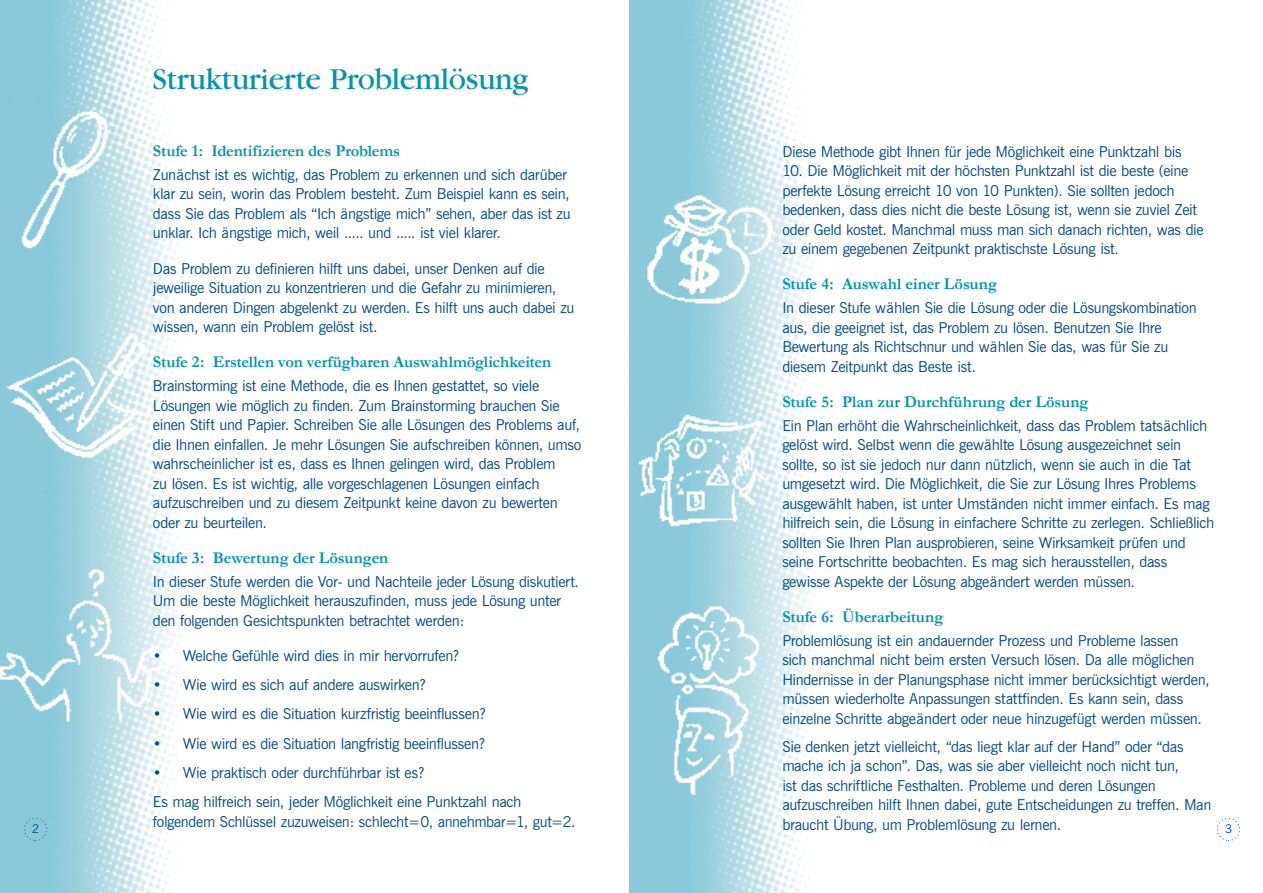
<style>
.page{position:relative;width:1263px;height:893px;background:#fff}
.page>*{position:absolute;margin:0;border:0;box-sizing:border-box;transform-origin:0 0}
.t1{font:31.65px "Garamond";letter-spacing:-.01em;color:#0093b2}
.t2{font:700 16.5px "Garamond";letter-spacing:-.01em;color:#0093b2}
.t3{font:15px/19.5px "News Gothic BT";letter-spacing:-.025em;color:#004990}
.t4{font:12px "News Gothic BT";color:#004990}
</style>
<div class="page">
<img style="left:629px;top:0;width:185px;height:893px">
<div style="left:1217px;top:818px;width:23px;height:23px;border:1px dashed #0093b2;border-radius:50%"></div>
<img style="left:0;top:0;width:180px;height:893px">
<img style="left:16px;top:106px;width:95px;height:148px">
<img style="left:5px;top:330px;width:145px;height:131px">
<img style="left:637px;top:189px;width:139px;height:119px">
<img style="left:636px;top:412px;width:133px;height:117px">
<img style="left:655px;top:600px;width:107px;height:200px">
<img style="left:0;top:565px;width:179px;height:164px">
<div style="left:24px;top:818px;width:23px;height:23px;border:1px dashed #0093b2;border-radius:50%"></div>
<p class="t1" style="left:153px;top:63px;width:377px">Strukturierte Problemlösung</p>
<p class="t2" style="left:153px;top:142px;width:249px">Stufe 1: Identifizieren des Problems</p>
<p class="t3" style="left:153px;top:165px;width:419px">Zunächst ist es wichtig, das Problem zu erkennen und sich darüber klar zu sein, worin das Problem besteht. Zum Beispiel kann es sein, dass Sie das Problem als “Ich ängstige mich” sehen, aber das ist zu unklar. Ich ängstige mich, weil ..... und ..... ist viel klarer.</p>
<p class="t3" style="left:153px;top:258px;width:423px">Das Problem zu definieren hilft uns dabei, unser Denken auf die jeweilige Situation zu konzentrieren und die Gefahr zu minimieren, von anderen Dingen abgelenkt zu werden. Es hilft uns auch dabei zu wissen, wann ein Problem gelöst ist.</p>
<p class="t2" style="left:153px;top:353px;width:400px">Stufe 2: Erstellen von verfügbaren Auswahlmöglichkeiten</p>
<p class="t3" style="left:153px;top:376px;width:430px">Brainstorming ist eine Methode, die es Ihnen gestattet, so viele Lösungen wie möglich zu finden. Zum Brainstorming brauchen Sie einen Stift und Papier. Schreiben Sie alle Lösungen des Problems auf, die Ihnen einfallen. Je mehr Lösungen Sie aufschreiben können, umso wahrscheinlicher ist es, dass es Ihnen gelingen wird, das Problem<br>zu lösen. Es ist wichtig, alle vorgeschlagenen Lösungen einfach aufzuschreiben und zu diesem Zeitpunkt keine davon zu bewerten oder zu beurteilen.</p>
<p class="t2" style="left:153px;top:549px;width:237px">Stufe 3: Bewertung der Lösungen</p>
<p class="t3" style="left:153px;top:571px;width:428px">In dieser Stufe werden die Vor- und Nachteile jeder Lösung diskutiert.<br>Um die beste Möglichkeit herauszufinden, muss jede Lösung unter den folgenden Gesichtspunkten betrachtet werden:</p>
<p class="t3" style="left:153px;top:646px;width:308px">• Welche Gefühle wird dies in mir hervorrufen?</p>
<p class="t3" style="left:153px;top:675px;width:275px">• Wie wird es sich auf andere auswirken?</p>
<p class="t3" style="left:153px;top:704px;width:334px">• Wie wird es die Situation kurzfristig beeinflussen?</p>
<p class="t3" style="left:153px;top:733px;width:334px">• Wie wird es die Situation langfristig beeinflussen?</p>
<p class="t3" style="left:153px;top:758px;width:370px;line-height:29.2px">• Wie praktisch oder durchführbar ist es?<br>Es mag hilfreich sein, jeder Möglichkeit eine Punktzahl nach</p>
<p class="t3" style="left:153px;top:811px;width:424px">folgendem Schlüssel zuzuweisen: schlecht=0, annehmbar=1, gut=2.</p>
<p class="t3" style="left:782px;top:141px;width:401px">Diese Methode gibt Ihnen für jede Möglichkeit eine Punktzahl bis</p>
<p class="t3" style="left:782px;top:161px;width:423px">10. Die Möglichkeit mit der höchsten Punktzahl ist die beste (eine perfekte Lösung erreicht 10 von 10 Punkten). Sie sollten jedoch bedenken, dass dies nicht die beste Lösung ist, wenn sie zuviel Zeit oder Geld kostet. Manchmal muss man sich danach richten, was die zu einem gegebenen Zeitpunkt praktischste Lösung ist.</p>
<p class="t2" style="left:782px;top:276px;width:216px">Stufe 4: Auswahl einer Lösung</p>
<p class="t3" style="left:782px;top:298px;width:416px">In dieser Stufe wählen Sie die Lösung oder die Lösungskombination aus, die geeignet ist, das Problem zu lösen. Benutzen Sie Ihre Bewertung als Richtschnur und wählen Sie das, was für Sie zu diesem Zeitpunkt das Beste ist.</p>
<p class="t2" style="left:782px;top:393px;width:308px">Stufe 5: Plan zur Durchführung der Lösung</p>
<p class="t3" style="left:782px;top:415px;width:434px">Ein Plan erhöht die Wahrscheinlichkeit, dass das Problem tatsächlich gelöst wird. Selbst wenn die gewählte Lösung ausgezeichnet sein sollte, so ist sie jedoch nur dann nützlich, wenn sie auch in die Tat umgesetzt wird. Die Möglichkeit, die Sie zur Lösung Ihres Problems ausgewählt haben, ist unter Umständen nicht immer einfach. Es mag hilfreich sein, die Lösung in einfachere Schritte zu zerlegen. Schließlich sollten Sie Ihren Plan ausprobieren, seine Wirksamkeit prüfen und seine Fortschritte beobachten. Es mag sich herausstellen, dass gewisse Aspekte der Lösung abgeändert werden müssen.</p>
<p class="t2" style="left:782px;top:608px;width:162px">Stufe 6: Überarbeitung</p>
<p class="t3" style="left:782px;top:630px;width:429px">Problemlösung ist ein andauernder Prozess und Probleme lassen<br>sich manchmal nicht beim ersten Versuch lösen. Da alle möglichen Hindernisse in der Planungsphase nicht immer berücksichtigt werden, müssen wiederholte Anpassungen stattfinden. Es kann sein, dass einzelne Schritte abgeändert oder neue hinzugefügt werden müssen.</p>
<p class="t3" style="left:782px;top:736px;width:430px">Sie denken jetzt vielleicht, “das liegt klar auf der Hand” oder “das mache ich ja schon”. Das, was sie aber vielleicht noch nicht tun,<br>ist das schriftliche Festhalten. Probleme und deren Lösungen aufzuschreiben hilft Ihnen dabei, gute Entscheidungen zu treffen. Man braucht Übung, um Problemlösung zu lernen.</p>
<p class="t4" style="left:32px;top:822px;width:9px">2</p>
<p class="t4" style="left:1225px;top:822px;width:9px">3</p>
</div>
